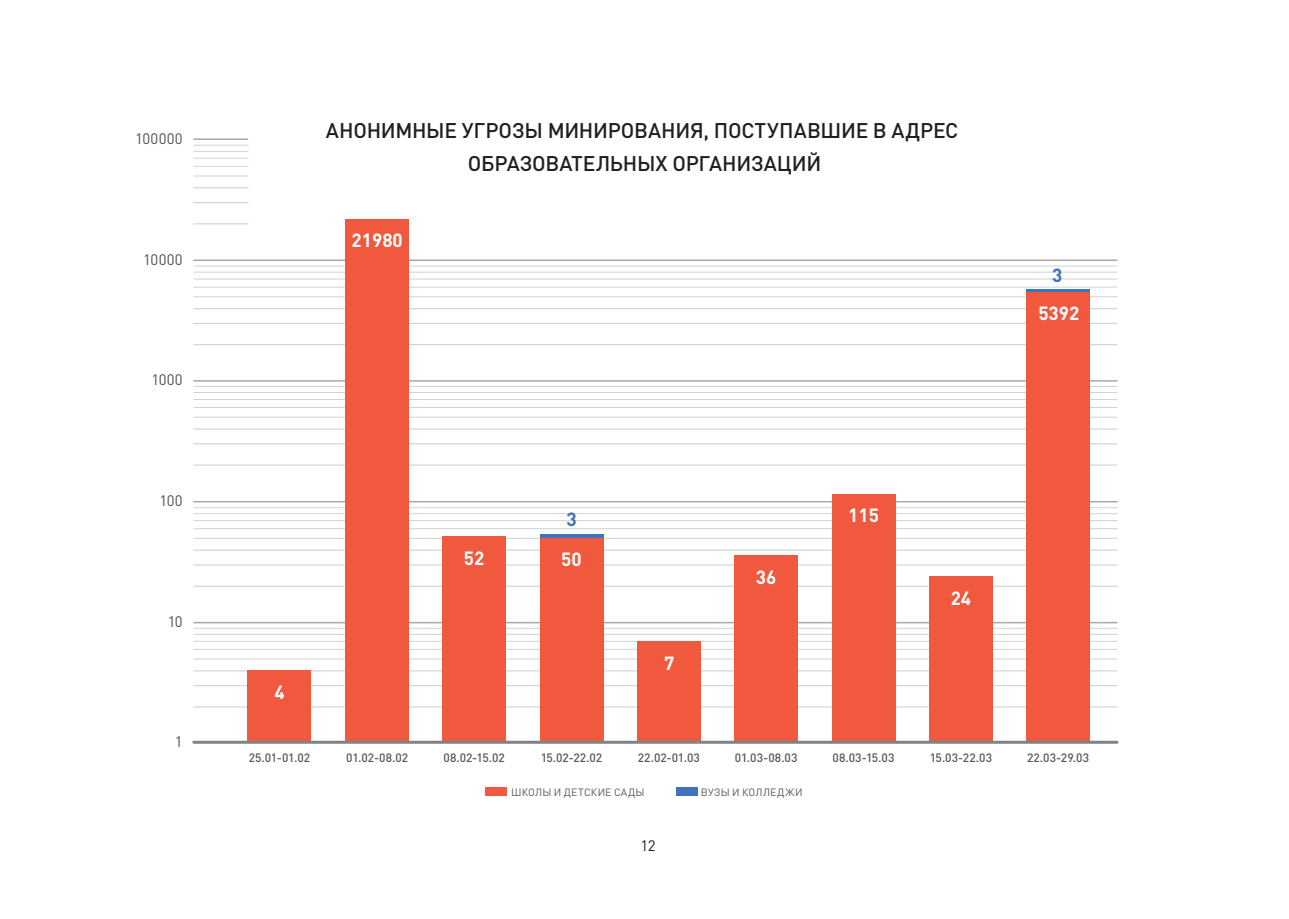
<style>
.page{position:relative;width:1289px;height:919px;background:#fff}
.page>*{position:absolute;margin:0;border:0;box-sizing:border-box;transform-origin:0 0}
.t1{font:500 21px/33px "DIN Pro";letter-spacing:-.015em;color:#231f20;text-align:center}
.t2{font:700 18.9px "DIN Pro";color:#fff}
.t3{font:700 18.9px "DIN Pro";color:#3f73ba}
.t4{font:15px "DIN Pro";letter-spacing:.02em;color:#4f5252}
.t5{font:15px "DIN Pro";color:#231f20}
.t6{font:500 12px "DIN Pro";color:#57585a}
.t7{font:10.5px "DIN Pro";letter-spacing:.02em;color:#57585a}
</style>
<div class="page">
<hr style="left:194px;top:621px;width:922px;height:2px;background:#a8a9ad">
<hr style="left:194px;top:501px;width:922px;height:1px;background:#a8a9ad">
<hr style="left:194px;top:380px;width:922px;height:1px;background:#a8a9ad">
<hr style="left:194px;top:259px;width:922px;height:2px;background:#a8a9ad">
<hr style="left:194px;top:138px;width:53px;height:2px;background:#a8a9ad">
<hr style="left:194px;top:223px;width:54px;height:1px;background:#d1d2d4">
<hr style="left:194px;top:202px;width:54px;height:1px;background:#d1d2d4">
<hr style="left:194px;top:187px;width:54px;height:1px;background:#d1d2d4">
<hr style="left:194px;top:175px;width:54px;height:1px;background:#d1d2d4">
<hr style="left:194px;top:166px;width:54px;height:1px;background:#d1d2d4">
<hr style="left:194px;top:158px;width:54px;height:1px;background:#d1d2d4">
<hr style="left:194px;top:151px;width:54px;height:1px;background:#d1d2d4">
<hr style="left:194px;top:145px;width:54px;height:1px;background:#d1d2d4">
<hr style="left:194px;top:344px;width:922px;height:1px;background:#d1d2d4">
<hr style="left:194px;top:323px;width:922px;height:1px;background:#d1d2d4">
<hr style="left:194px;top:308px;width:922px;height:1px;background:#d1d2d4">
<hr style="left:194px;top:296px;width:922px;height:1px;background:#d1d2d4">
<hr style="left:194px;top:287px;width:922px;height:1px;background:#d1d2d4">
<hr style="left:194px;top:279px;width:922px;height:1px;background:#d1d2d4">
<hr style="left:194px;top:272px;width:922px;height:1px;background:#d1d2d4">
<hr style="left:194px;top:266px;width:922px;height:1px;background:#d1d2d4">
<hr style="left:194px;top:464px;width:922px;height:1px;background:#d1d2d4">
<hr style="left:194px;top:443px;width:922px;height:1px;background:#d1d2d4">
<hr style="left:194px;top:428px;width:922px;height:1px;background:#d1d2d4">
<hr style="left:194px;top:417px;width:922px;height:1px;background:#d1d2d4">
<hr style="left:194px;top:407px;width:922px;height:1px;background:#d1d2d4">
<hr style="left:194px;top:399px;width:922px;height:1px;background:#d1d2d4">
<hr style="left:194px;top:392px;width:922px;height:1px;background:#d1d2d4">
<hr style="left:194px;top:386px;width:922px;height:1px;background:#d1d2d4">
<hr style="left:194px;top:585px;width:922px;height:1px;background:#d1d2d4">
<hr style="left:194px;top:564px;width:922px;height:1px;background:#d1d2d4">
<hr style="left:194px;top:549px;width:922px;height:1px;background:#d1d2d4">
<hr style="left:194px;top:538px;width:922px;height:1px;background:#d1d2d4">
<hr style="left:194px;top:528px;width:922px;height:1px;background:#d1d2d4">
<hr style="left:194px;top:520px;width:922px;height:1px;background:#d1d2d4">
<hr style="left:194px;top:513px;width:922px;height:1px;background:#d1d2d4">
<hr style="left:194px;top:507px;width:922px;height:1px;background:#d1d2d4">
<hr style="left:194px;top:706px;width:922px;height:1px;background:#d1d2d4">
<hr style="left:194px;top:685px;width:922px;height:1px;background:#d1d2d4">
<hr style="left:194px;top:670px;width:922px;height:1px;background:#d1d2d4">
<hr style="left:194px;top:658px;width:922px;height:1px;background:#d1d2d4">
<hr style="left:194px;top:649px;width:922px;height:1px;background:#d1d2d4">
<hr style="left:194px;top:641px;width:922px;height:1px;background:#d1d2d4">
<hr style="left:194px;top:634px;width:922px;height:1px;background:#d1d2d4">
<hr style="left:194px;top:628px;width:922px;height:1px;background:#d1d2d4">
<div style="left:929px;top:576px;width:63px;height:166px;background:#f0593e"></div>
<div style="left:831px;top:494px;width:64px;height:248px;background:#f0593e"></div>
<div style="left:734px;top:555px;width:64px;height:187px;background:#f0593e"></div>
<div style="left:637px;top:640px;width:63px;height:102px;background:#f0593e"></div>
<div style="left:539px;top:537px;width:64px;height:205px;background:#f0593e"></div>
<div style="left:442px;top:535px;width:64px;height:207px;background:#f0593e"></div>
<div style="left:345px;top:219px;width:64px;height:523px;background:#f0593e"></div>
<div style="left:247px;top:670px;width:64px;height:72px;background:#f0593e"></div>
<hr style="left:539px;top:534px;width:64px;height:3px;background:#3f73ba">
<hr style="left:1026px;top:289px;width:63px;height:3px;background:#3f73ba">
<div style="left:1026px;top:292px;width:63px;height:450px;background:#f0593e"></div>
<hr style="left:194px;top:740px;width:922px;height:3px;background:#808285">
<div style="left:676px;top:787px;width:21px;height:8px;background:#3f73ba"></div>
<div style="left:485px;top:787px;width:21px;height:8px;background:#f0593e"></div>
<p class="t4" style="left:135px;top:126px;width:49px">100000</p>
<p class="t4" style="left:143px;top:247px;width:41px">10000</p>
<p class="t4" style="left:151px;top:368px;width:33px">1000</p>
<p class="t4" style="left:159px;top:489px;width:25px">100</p>
<p class="t4" style="left:168px;top:609px;width:17px">10</p>
<p class="t4" style="left:175px;top:729px;width:9px">1</p>
<h1 class="t1" style="left:326px;top:112px;width:634px">АНОНИМНЫЕ УГРОЗЫ МИНИРОВАНИЯ, ПОСТУПАВШИЕ В АДРЕС<br>ОБРАЗОВАТЕЛЬНЫХ ОРГАНИЗАЦИЙ</h1>
<h2 class="t2" style="left:351px;top:224px;width:53px">21980</h2>
<h2 class="t2" style="left:274px;top:676px;width:12px">4</h2>
<h2 class="t3" style="left:566px;top:504px;width:12px">3</h2>
<h2 class="t2" style="left:464px;top:542px;width:22px">52</h2>
<h2 class="t2" style="left:561px;top:544px;width:22px">50</h2>
<h2 class="t2" style="left:664px;top:647px;width:12px">7</h2>
<h2 class="t3" style="left:1052px;top:259px;width:12px">3</h2>
<h2 class="t2" style="left:1038px;top:297px;width:42px">5392</h2>
<h2 class="t2" style="left:756px;top:561px;width:22px">36</h2>
<h2 class="t2" style="left:848px;top:499px;width:32px">115</h2>
<h2 class="t2" style="left:950px;top:582px;width:22px">24</h2>
<p class="t6" style="left:249px;top:748px;width:63px">25.01-01.02</p>
<p class="t6" style="left:346px;top:748px;width:64px">01.02-08.02</p>
<p class="t6" style="left:443px;top:748px;width:63px">08.02-15.02</p>
<p class="t6" style="left:540px;top:748px;width:63px">15.02-22.02</p>
<p class="t6" style="left:637px;top:748px;width:64px">22.02-01.03</p>
<p class="t6" style="left:735px;top:748px;width:64px">01.03-08.03</p>
<p class="t6" style="left:832px;top:748px;width:63px">08.03-15.03</p>
<p class="t6" style="left:929px;top:748px;width:64px">15.03-22.03</p>
<p class="t6" style="left:1027px;top:748px;width:64px">22.03-29.03</p>
<p class="t7" style="left:511px;top:783px;width:135px">ШКОЛЫ И ДЕТСКИЕ САДЫ</p>
<p class="t7" style="left:701px;top:783px;width:103px">ВУЗЫ И КОЛЛЕДЖИ</p>
<p class="t5" style="left:640px;top:834px;width:16px">12</p>
</div>
